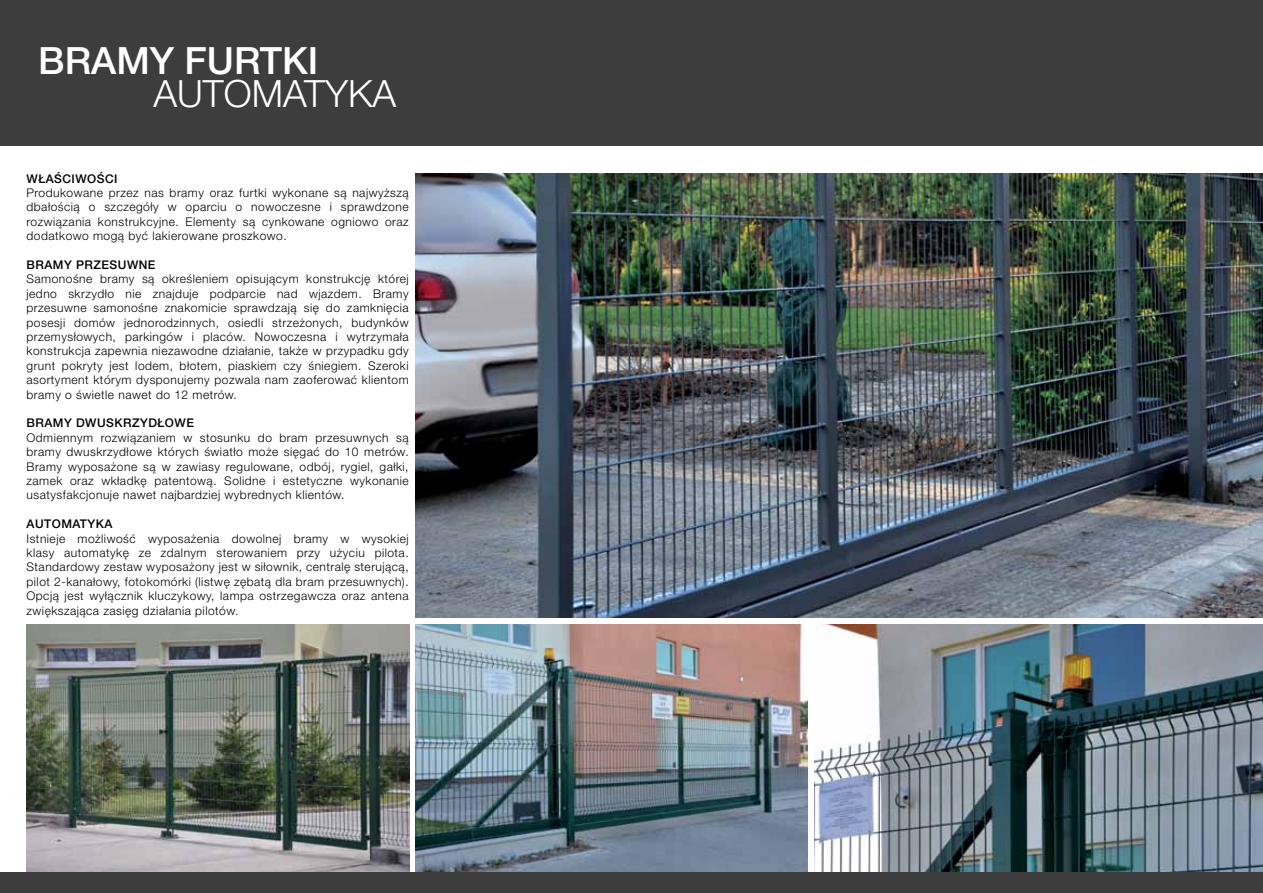
<style>
.page{position:relative;width:1263px;height:893px;background:#fff}
.page>*{position:absolute;margin:0;border:0;box-sizing:border-box;transform-origin:0 0}
.t1{font:500 37.65px "Helvetica Neue LT Pro";color:#fff}
.t2{font:300 37.65px "Helvetica Neue LT Pro";color:#fff}
.t3{font:300 12px/14.4px "Helvetica Neue LT Pro";letter-spacing:.04em;color:#000;text-align:justify}
.t4{font:500 12px "Helvetica Neue LT Pro";letter-spacing:.04em;color:#000}
</style>
<div class="page">
<div style="left:0;top:0;width:1263px;height:146px;background:#3d3d3d"></div>
<img style="left:416px;top:173px;width:847px;height:445px">
<img style="left:814px;top:624px;width:449px;height:248px">
<img style="left:26px;top:624px;width:383px;height:248px">
<img style="left:416px;top:624px;width:392px;height:248px">
<div style="left:0;top:872px;width:1263px;height:21px;background:#3d3d3d"></div>
<h1 class="t1" style="left:38px;top:38px;width:261px">BRAMY FURTKI</h1>
<h1 class="t2" style="left:154px;top:70px;width:244px">AUTOMATYKA</h1>
<p class="t4" style="left:27px;top:171px;width:93px">WŁAŚCIWOŚCI</p>
<p class="t3" style="left:27px;top:185px;width:384px">Produkowane przez nas bramy oraz furtki wykonane są najwyższą dbałością o szczegóły w oparciu o nowoczesne i sprawdzone rozwiązania konstrukcyjne. Elementy są cynkowane ogniowo oraz dodatkowo mogą być lakierowane proszkowo.</p>
<p class="t4" style="left:27px;top:258px;width:130px">BRAMY PRZESUWNE</p>
<p class="t3" style="left:27px;top:272px;width:384px">Samonośne bramy są określeniem opisującym konstrukcję której jedno skrzydło nie znajduje podparcie nad wjazdem. Bramy przesuwne samonośne znakomicie sprawdzają się do zamknięcia posesji domów jednorodzinnych, osiedli strzeżonych, budynków przemysłowych, parkingów i placów. Nowoczesna i wytrzymała konstrukcja zapewnia niezawodne działanie, także w przypadku gdy grunt pokryty jest lodem, błotem, piaskiem czy śniegiem. Szeroki asortyment którym dysponujemy pozwala nam zaoferować klientom bramy o świetle nawet do 12 metrów.</p>
<p class="t4" style="left:27px;top:416px;width:89px">BRAMY DWUSKR</p>
<p class="t4" style="left:132px;top:416px;width:63px">ZYDŁOWE</p>
<p class="t3" style="left:27px;top:430px;width:384px">Odmiennym rozwiązaniem w stosunku do bram przesuwnych są bramy dwuskrzydłowe których światło może sięgać do 10 metrów.<br>Bramy wyposażone są w zawiasy regulowane, odbój, rygiel, gałki, zamek oraz wkładkę patentową. Solidne i estetyczne wykonanie usatysfakcjonuje nawet najbardziej wybrednych klientów.</p>
<p class="t4" style="left:27px;top:517px;width:87px">AUTOMATYKA</p>
<p class="t3" style="left:27px;top:531px;width:384px">Istnieje możliwość wyposażenia dowolnej bramy w wysokiej klasy automatykę ze zdalnym sterowaniem przy użyciu pilota.<br>Standardowy zestaw wyposażony jest w siłownik, centralę sterującą, pilot 2-kanałowy, fotokomórki (listwę zębatą dla bram przesuwnych).<br>Opcją jest wyłącznik kluczykowy, lampa ostrzegawcza oraz antena zwiększająca zasięg działania pilotów.</p>
</div>
